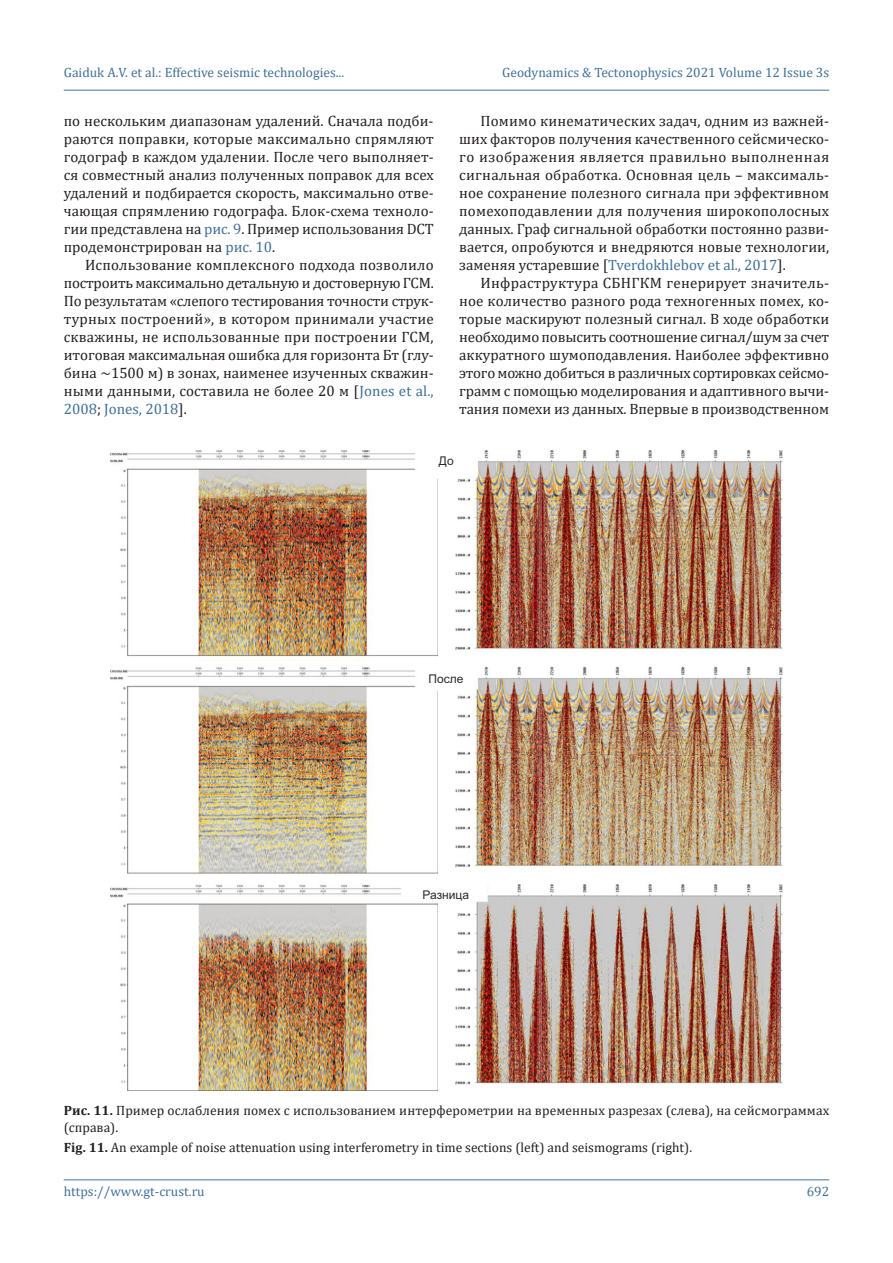
<style>
.page{position:relative;width:893px;height:1263px;background:#fff}
.page>*{position:absolute;margin:0;border:0;box-sizing:border-box;transform-origin:0 0}
.t1{font:15px/18px "Cambria";color:#231f20;text-align:justify}
.t2{font:13.5px/16.2px "Cambria";letter-spacing:.005em;color:#231f20}
.t3{font:13.5px "Cambria";color:#427098}
.t4{font:12px "Arial";color:#2b2a29}
.s1{color:#427098}
.s2{font-weight:700}
</style>
<div class="page">
<hr style="left:64px;top:1179px;width:765px;height:1px;background:#427098">
<hr style="left:64px;top:90px;width:765px;height:1px;background:#427098">
<img style="left:455px;top:450px;width:327px;height:635px">
<img style="left:111px;top:450px;width:327px;height:640px">
<p class="t3" style="left:64px;top:65px;width:282px">Gaiduk A.V. et al.: Effective seismic technologies...</p>
<p class="t3" style="left:502px;top:65px;width:328px">Geodynamics &amp; Tectonophysics 2021 Volume 12 Issue 3s</p>
<p class="t1" style="left:64px;top:112px;width:371px">по нескольким диапазонам удалений. Сначала подби&shy;раются поправки, которые максимально спрямляют годограф в каждом удалении. После чего выполняет&shy;ся совместный анализ полученных поправок для всех удалений и подбирается скорость, максимально отве&shy;чающая спрямлению годографа. Блок-схема техноло&shy;гии представлена на <span class="s1">рис. 9</span>. Пример использования DCT продемонстрирован на <span class="s1">рис. 10</span>.</p>
<p class="t1" style="left:64px;top:256px;width:372px;text-indent:21px">Использование комплексного подхода позволило построить максимально детальную и достоверную ГСМ.<br>По результатам «слепого тестирования точности струк&shy;турных построений», в котором принимали участие скважины, не использованные при построении ГСМ, итоговая максимальная ошибка для горизонта Бт (глу&shy;бина ~1500 м) в зонах, наименее изученных скважин&shy;ными данными, составила не более 20 м [<span class="s1">Jones et al., 2008</span>; <span class="s1">Jones, 2018</span>].</p>
<p class="t1" style="left:459px;top:112px;width:372px;text-indent:21px">Помимо кинематических задач, одним из важней&shy;ших факторов получения качественного сейсмическо&shy;го изображения является правильно выполненная сигнальная обработка. Основная цель – максималь&shy;ное сохранение полезного сигнала при эффективном помехоподавлении для получения широкополосных данных. Граф сигнальной обработки постоянно разви&shy;вается, опробуются и внедряются новые технологии, заменяя устаревшие [<span class="s1">Tverdokhlebov et al., 2017</span>].</p>
<p class="t1" style="left:459px;top:274px;width:371px;text-indent:21px">Инфраструктура СБНГКМ генерирует значитель&shy;ное количество разного рода техногенных помех, ко&shy;торые маскируют полезный сигнал. В ходе обработки необходимо повысить соотношение сигнал/шум за счет аккуратного шумоподавления. Наиболее эффективно этого можно добиться в различных сортировках сейсмо&shy;грамм с помощью моделирования и адаптивного вычи&shy;тания помехи из данных. Впервые в производственном</p>
<p class="t4" style="left:439px;top:452px;width:16px">До</p>
<p class="t4" style="left:428px;top:670px;width:36px">После</p>
<p class="t4" style="left:423px;top:886px;width:48px">Разница</p>
<p class="t2" style="left:64px;top:1103px;width:767px"><span class="s2">Рис. 11.</span> Пример ослабления помех с использованием интерферометрии на временных разрезах (слева), на сейсмограммах (справа).</p>
<p class="t2" style="left:64px;top:1139px;width:630px"><span class="s2">Fig. 11.</span> An example of noise attenuation using interferometry in time sections (left) and seismograms (right).</p>
<p class="t3" style="left:64px;top:1183px;width:142px">https://www.gt-crust.ru</p>
<p class="t3" style="left:807px;top:1183px;width:24px">692</p>
</div>
